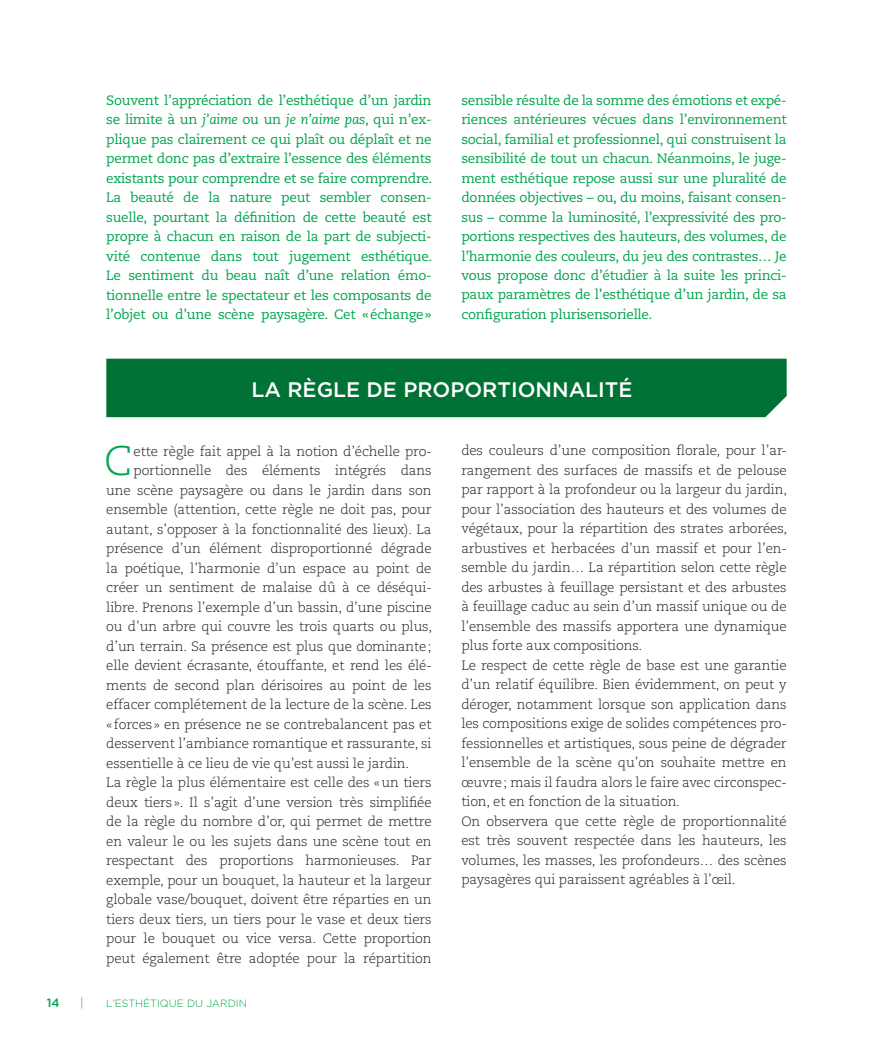
<style>
.page{position:relative;width:893px;height:1042px;background:#fff}
.page>*{position:absolute;margin:0;border:0;box-sizing:border-box;transform-origin:0 0}
.t1{font:300 41.4px "Caecilia";color:#00a54f}
.t2{font:500 21px "Gotham";color:#fff}
.t3{font:300 13.5px/19.5px "Caecilia";letter-spacing:-.01em;color:#231f20}
.t4{font:13.5px/19.5px "Caecilia";letter-spacing:-.02em;color:#00a54f;text-align:justify}
.t5{font:500 12px "Gotham";color:#00a54f}
.t6{font:300 12px "Gotham";color:#00a54f}
.t7{font:300 10.5px "Gotham";color:#00a54f}
.s1{font-style:italic}
</style>
<div class="page">
<div style="left:106px;top:359px;width:681px;height:58px;background:#007236"></div>
<p class="t4" style="left:106px;top:90px;width:327px">Souvent l’appréciation de l’esthétique d’un jardin se limite à un <span class="s1">j’aime</span> ou un <span class="s1">je n’aime pas</span>, qui n’ex&shy;plique pas clairement ce qui plaît ou déplaît et ne permet donc pas d’extraire l’essence des éléments existants pour comprendre et se faire comprendre.<br>La beauté de la nature peut sembler consen&shy;suelle, pourtant la définition de cette beauté est propre à chacun en raison de la part de subjecti&shy;vité contenue dans tout jugement esthétique.<br>Le sentiment du beau naît d’une relation émo&shy;tionnelle entre le spectateur et les composants de l’objet ou d’une scène paysagère. Cet «échange »</p>
<p class="t4" style="left:461px;top:90px;width:327px">sensible résulte de la somme des émotions et expé&shy;riences antérieures vécues dans l’environnement social, familial et professionnel, qui construisent la sensibilité de tout un chacun. Néanmoins, le juge&shy;ment esthétique repose aussi sur une pluralité de données objectives – ou, du moins, faisant consen&shy;sus – comme la luminosité, l’expressivité des pro&shy;portions respectives des hauteurs, des volumes, de l’harmonie des couleurs, du jeu des contrastes… Je vous propose donc d’étudier à la suite les princi&shy;paux paramètres de l’esthétique d’un jardin, de sa configuration plurisensorielle.</p>
<h2 class="t2" style="left:252px;top:377px;width:383px">LA RÈGLE DE PROPORTIONNALITÉ</h2>
<h1 class="t1" style="left:104px;top:437px;width:30px">C</h1>
<p class="t3" style="left:134px;top:441px;width:300px">ette règle fait appel à la notion d’échelle pro-</p>
<p class="t3" style="left:134px;top:461px;width:300px">portionnelle des éléments intégrés dans</p>
<p class="t3" style="left:106px;top:480px;width:327px">une scène paysagère ou dans le jardin dans son</p>
<p class="t3" style="left:106px;top:500px;width:327px">ensemble (attention, cette règle ne doit pas, pour</p>
<p class="t3" style="left:106px;top:519px;width:327px">autant, s’opposer à la fonctionnalité des lieux). La</p>
<p class="t3" style="left:106px;top:539px;width:327px">présence d’un élément disproportionné dégrade</p>
<p class="t3" style="left:106px;top:558px;width:327px">la poétique, l’harmonie d’un espace au point de</p>
<p class="t3" style="left:106px;top:578px;width:327px">créer un sentiment de malaise dû à ce déséqui-</p>
<p class="t3" style="left:106px;top:597px;width:327px">libre. Prenons l’exemple d’un bassin, d’une piscine</p>
<p class="t3" style="left:106px;top:617px;width:327px">ou d’un arbre qui couvre les trois quarts ou plus,</p>
<p class="t3" style="left:106px;top:636px;width:327px">d’un terrain. Sa présence est plus que dominante ;</p>
<p class="t3" style="left:106px;top:656px;width:327px">elle devient écrasante, étouffante, et rend les élé-</p>
<p class="t3" style="left:106px;top:675px;width:327px">ments de second plan dérisoires au point de les</p>
<p class="t3" style="left:106px;top:695px;width:327px">effacer complétement de la lecture de la scène. Les</p>
<p class="t3" style="left:106px;top:714px;width:327px">« forces» en présence ne se contrebalancent pas et</p>
<p class="t3" style="left:106px;top:734px;width:327px">desservent l’ambiance romantique et rassurante, si</p>
<p class="t3" style="left:106px;top:753px;width:304px">essentielle à ce lieu de vie qu’est aussi le jardin.</p>
<p class="t3" style="left:106px;top:773px;width:327px">La règle la plus élémentaire est celle des «un tiers</p>
<p class="t3" style="left:106px;top:792px;width:327px">deux tiers». Il s’agit d’une version très simplifiée</p>
<p class="t3" style="left:106px;top:812px;width:327px">de la règle du nombre d’or, qui permet de mettre</p>
<p class="t3" style="left:106px;top:831px;width:327px">en valeur le ou les sujets dans une scène tout en</p>
<p class="t3" style="left:106px;top:851px;width:327px">respectant des proportions harmonieuses. Par</p>
<p class="t3" style="left:106px;top:870px;width:327px">exemple, pour un bouquet, la hauteur et la largeur</p>
<p class="t3" style="left:106px;top:890px;width:327px">globale vase/bouquet, doivent être réparties en un</p>
<p class="t3" style="left:106px;top:909px;width:327px">tiers deux tiers, un tiers pour le vase et deux tiers</p>
<p class="t3" style="left:106px;top:929px;width:327px">pour le bouquet ou vice versa. Cette proportion</p>
<p class="t3" style="left:106px;top:948px;width:327px">peut également être adoptée pour la répartition</p>
<p class="t5" style="left:47px;top:996px;width:14px">14</p>
<p class="t6" style="left:80px;top:996px;width:5px">|</p>
<p class="t7" style="left:106px;top:997px;width:142px">L’ESTHÉTIQUE DU JARDIN</p>
<p class="t3" style="left:461px;top:441px;width:327px">des couleurs d’une composition florale, pour l’ar&shy;rangement des surfaces de massifs et de pelouse par rapport à la profondeur ou la largeur du jardin, pour l’association des hauteurs et des volumes de végétaux, pour la répartition des strates arborées, arbustives et herbacées d’un massif et pour l’en&shy;semble du jardin… La répartition selon cette règle des arbustes à feuillage persistant et des arbustes à feuillage caduc au sein d’un massif unique ou de l’ensemble des massifs apportera une dynamique plus forte aux compositions.<br>Le respect de cette règle de base est une garantie d’un relatif équilibre. Bien évidemment, on peut y déroger, notamment lorsque son application dans les compositions exige de solides compétences pro&shy;fessionnelles et artistiques, sous peine de dégrader l’ensemble de la scène qu’on souhaite mettre en œuvre; mais il faudra alors le faire avec circonspec&shy;tion, et en fonction de la situation.<br>On observera que cette règle de proportionnalité est très souvent respectée dans les hauteurs, les volumes, les masses, les profondeurs… des scènes paysagères qui paraissent agréables à l’œil.</p>
</div>
